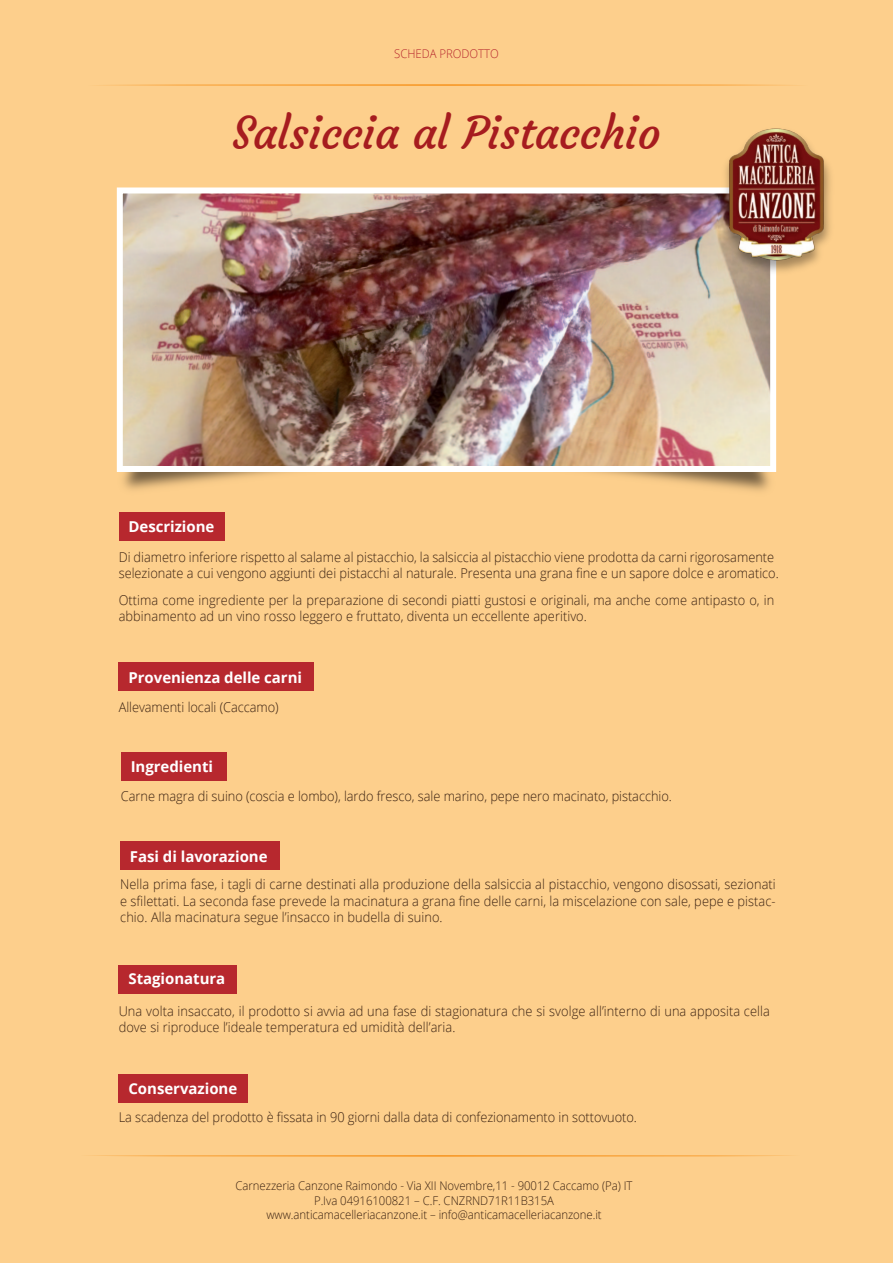
<style>
.page{position:relative;width:893px;height:1263px;background:#fdcf8c}
.page>*{position:absolute;margin:0;border:0;box-sizing:border-box;transform-origin:0 0}
.t1{font:45px "Courgette";letter-spacing:-.005em;color:#a61c1f}
.t2{font:700 15px "Open Sans";letter-spacing:-.005em;color:#fff}
.t3{font:300 13.5px/16.2px "Open Sans";color:#3a2111;scale:.95 1}
.t4{font:300 12px/14.4px "Open Sans";letter-spacing:-.005em;color:#3a2111;text-align:center;scale:.95 1}
.t5{font:300 12px "Open Sans";letter-spacing:-.005em;color:#b7282e;scale:.95 1}
</style>
<div class="page">
<img style="left:116px;top:400px;width:173px;height:138px">
<img style="left:592px;top:401px;width:185px;height:90px">
<img style="left:124px;top:194px;width:645px;height:271px">
<svg style="left:91px;top:1155px;width:699px;height:2px"></svg>
<div style="left:119px;top:512px;width:105px;height:28px;background:#b7282e"></div>
<div style="left:120px;top:842px;width:160px;height:28px;background:#b7282e"></div>
<div style="left:119px;top:662px;width:195px;height:29px;background:#b7282e"></div>
<div style="left:121px;top:752px;width:106px;height:28px;background:#b7282e"></div>
<div style="left:119px;top:965px;width:118px;height:28px;background:#b7282e"></div>
<div style="left:119px;top:1074px;width:129px;height:28px;background:#b7282e"></div>
<div style="left:117px;top:187px;width:659px;height:285px;border:6px solid #fff"></div>
<svg style="left:100px;top:84px;width:696px;height:2px"></svg>
<img style="left:719px;top:161px;width:112px;height:117px">
<img style="left:726px;top:128px;width:99px;height:136px">
<p class="t5" style="left:394px;top:46px;width:111px">SCHEDA PRODOTTO</p>
<h1 class="t1" style="left:232px;top:105px;width:430px">Salsiccia al Pistacchio</h1>
<p class="t2" style="left:128px;top:516px;width:87px">Descrizione</p>
<p class="t3" style="left:119px;top:548px;width:696px">Di diametro inferiore rispetto al salame al pistacchio, la salsiccia al pistacchio viene prodotta da carni rigorosamente selezionate a cui vengono aggiunti dei pistacchi al naturale. Presenta una grana fine e un sapore dolce e aromatico.</p>
<p class="t3" style="left:119px;top:592px;width:692px">Ottima come ingrediente per la preparazione di secondi piatti gustosi e originali, ma anche come antipasto o, in abbinamento ad un vino rosso leggero e fruttato, diventa un eccellente aperitivo.</p>
<p class="t2" style="left:128px;top:666px;width:175px">Provenienza delle carni</p>
<p class="t3" style="left:119px;top:698px;width:170px">Allevamenti locali (Caccamo)</p>
<p class="t2" style="left:131px;top:756px;width:84px">Ingredienti</p>
<p class="t3" style="left:121px;top:787px;width:581px">Carne magra di suino (coscia e lombo), lardo fresco, sale marino, pepe nero macinato, pistacchio.</p>
<p class="t2" style="left:130px;top:846px;width:139px">Fasi di lavorazione</p>
<p class="t3" style="left:120px;top:876px;width:692px;text-align:justify">Nella prima fase, i tagli di carne destinati alla produzione della salsiccia al pistacchio, vengono disossati, sezionati e sfilettati. La seconda fase prevede la macinatura a grana fine delle carni, la miscelazione con sale, pepe e pistac&shy;chio. Alla macinatura segue l’insacco in budella di suino.</p>
<p class="t2" style="left:128px;top:968px;width:98px">Stagionatura</p>
<p class="t3" style="left:119px;top:1002px;width:687px">Una volta insaccato, il prodotto si avvia ad una fase di stagionatura che si svolge all’interno di una apposita cella dove si riproduce l’ideale temperatura ed umidità dell’aria.</p>
<p class="t2" style="left:128px;top:1078px;width:110px">Conservazione</p>
<p class="t3" style="left:119px;top:1109px;width:547px">La scadenza del prodotto è fissata in 90 giorni dalla data di confezionamento in sottovuoto.</p>
<p class="t4" style="left:236px;top:1178px;width:419px">Carnezzeria Canzone Raimondo - Via XII Novembre,11 - 90012 Caccamo (Pa) IT<br>P.Iva 04916100821 – C.F. CNZRND71R11B315A www.anticamacelleriacanzone.it – info@anticamacelleriacanzone.it</p>
</div>
